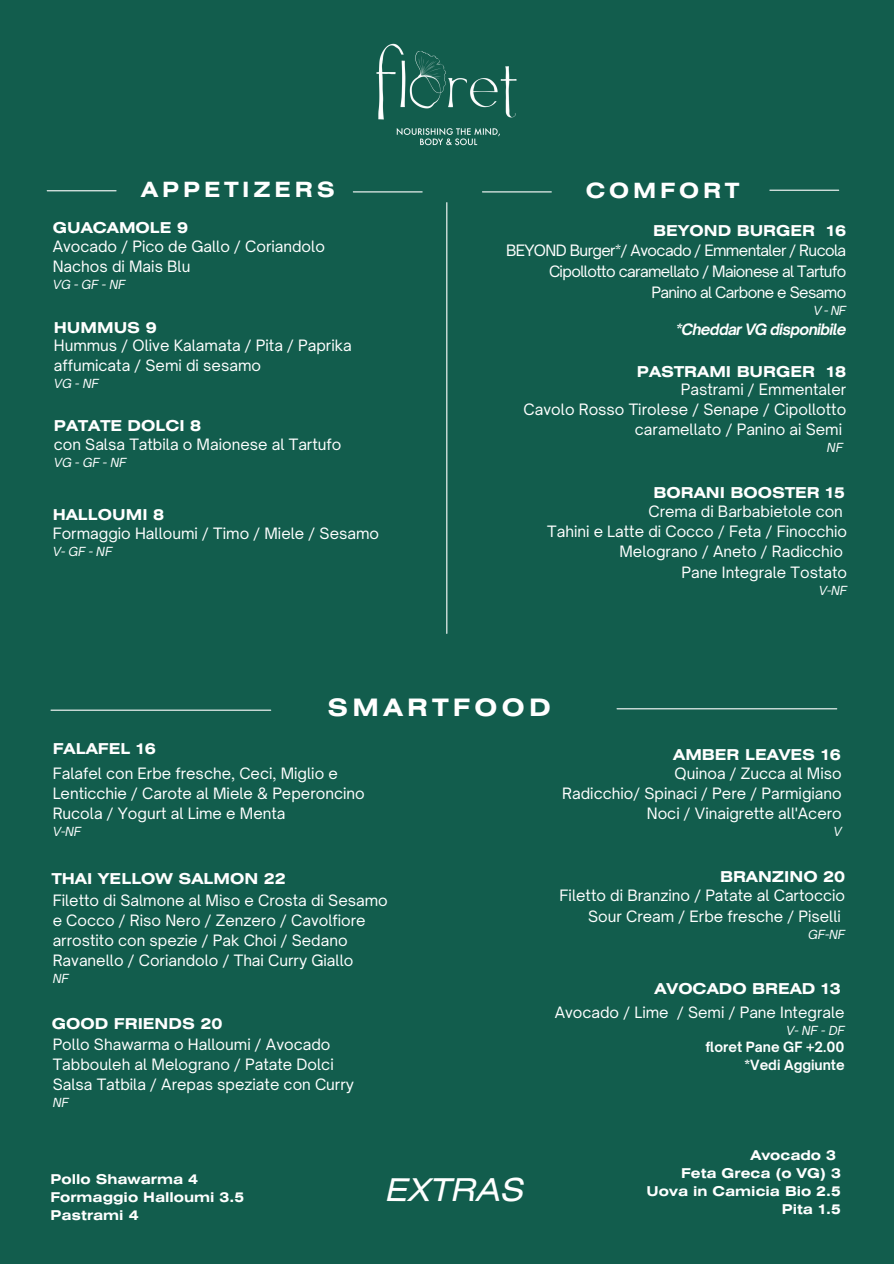
<style>
.page{position:relative;width:894px;height:1264px;background:#fff}
.page>*{position:absolute;margin:0;border:0;box-sizing:border-box;transform-origin:0 0}
.t1{font:italic 31.35px "Helios Ext";color:#fff}
.t2{font:700 24px "Helios Ext";letter-spacing:.185em;color:#fff}
.t3{font:700 21px "Helios Ext";letter-spacing:.185em;color:#fff}
.t4{font:15px/20px "Open Sauce One";color:#fff}
.t5{font:700 15px "Helios Ext";color:#fff}
.t6{font:15px/21px "Open Sauce One";letter-spacing:-.04em;color:#fff;text-align:right}
.t7{font:italic 700 15px "Open Sauce One";letter-spacing:-.04em;color:#fff}
.t8{font:700 13.5px "Helios Ext";color:#fff}
.t9{font:700 13.5px/18px "Open Sauce One";color:#fff;text-align:right}
.t10{font:italic 12px "Open Sauce One";color:#fff}
</style>
<div class="page">
<div style="left:0;top:0;width:893px;height:1263px;background:#125d4d"></div>
<hr style="left:47px;top:190px;width:69px;height:1px;background:#fff">
<hr style="left:482px;top:191px;width:69px;height:1px;background:#fff">
<hr style="left:51px;top:709px;width:220px;height:1px;background:#fff">
<hr style="left:353px;top:191px;width:69px;height:1px;background:#fff">
<hr style="left:446px;top:203px;width:1px;height:430px;background:#fff">
<hr style="left:617px;top:708px;width:219px;height:1px;background:#fff">
<img style="left:376px;top:43px;width:141px;height:103px">
<hr style="left:769px;top:190px;width:69px;height:1px;background:#fff">
<p class="t3" style="left:141px;top:181px;width:195px">APPETIZERS</p>
<h4 class="t5" style="left:53px;top:222px;width:137px">GUACAMOLE 9</h4>
<h5 class="t4" style="left:53px;top:236px;width:274px">Avocado / Pico de Gallo / Coriandolo<br>Nachos di Mais Blu</h5>
<h5 class="t10" style="left:53px;top:277px;width:74px">VG-GF-NF</h5>
<h5 class="t5" style="left:54px;top:322px;width:104px">HUMMUS 9</h5>
<h4 class="t4" style="left:54px;top:335px;width:299px">Hummus / Olive Kalamata / Pita / Paprika affumicata / Semi di sesamo</h4>
<h4 class="t10" style="left:54px;top:376px;width:46px">VG - NF</h4>
<h4 class="t5" style="left:54px;top:420px;width:149px">PATATE DOLCI 8</h4>
<h5 class="t4" style="left:54px;top:434px;width:289px">con Salsa Tatbila o Maionese al Tartufo</h5>
<h5 class="t10" style="left:54px;top:455px;width:74px">VG-GF-NF</h5>
<h4 class="t5" style="left:53px;top:509px;width:113px">HALLOUMI 8</h4>
<h5 class="t4" style="left:53px;top:523px;width:328px">Formaggio Halloumi / Timo / Miele / Sesamo</h5>
<h5 class="t10" style="left:53px;top:544px;width:61px">V- GF - NF</h5>
<h4 class="t3" style="left:585px;top:183px;width:155px">COMFORT</h4>
<h3 class="t5" style="left:653px;top:225px;width:195px">BEYOND BURGER 16</h3>
<h4 class="t6" style="left:506px;top:240px;width:341px">BEYOND Burger*/ Avocado / Emmentaler / Rucola<br>Cipollotto caramellato / Maionese al Tartufo<br>Panino al Carbone e Sesamo</h4>
<h4 class="t10" style="left:813px;top:303px;width:34px">V-NF</h4>
<h4 class="t7" style="left:675px;top:320px;width:172px">*Cheddar VG disponibile</h4>
<h5 class="t5" style="left:636px;top:366px;width:211px">PASTRAMI BURGER 18</h5>
<h4 class="t4" style="left:523px;top:379px;width:324px;text-align:right">Pastrami / Emmentaler<br>Cavolo Rosso Tirolese / Senape / Cipollotto caramellato / Panino ai Semi</h4>
<h4 class="t10" style="left:826px;top:440px;width:17px">NF</h4>
<p class="t5" style="left:653px;top:486px;width:193px">BORANI BOOSTER 15</p>
<h1 class="t4" style="left:547px;top:502px;width:301px;text-align:right">Crema di Barbabietole con<br>Tahini e Latte di Cocco / Feta / Finocchio<br>Melograno / Aneto / Radicchio<br>Pane Integrale Tostato</h1>
<h1 class="t10" style="left:818px;top:582px;width:30px">V-NF</h1>
<h5 class="t2" style="left:327px;top:698px;width:225px">SMARTFOOD</h5>
<p class="t5" style="left:53px;top:743px;width:105px">FALAFEL 16</p>
<p class="t4" style="left:53px;top:763px;width:313px">Falafel con Erbe fresche, Ceci, Miglio e<br>Lenticchie / Carote al Miele &amp; Peperoncino<br>Rucola / Yogurt al Lime e Menta</p>
<p class="t10" style="left:53px;top:824px;width:30px">V-NF</p>
<p class="t5" style="left:673px;top:748px;width:169px">AMBER LEAVES 16</p>
<p class="t4" style="left:562px;top:763px;width:281px;text-align:right">Quinoa / Zucca al Miso<br>Radicchio/ Spinaci / Pere / Parmigiano<br>Noci / Vinaigrette all'Acero</p>
<p class="t10" style="left:833px;top:824px;width:10px">V</p>
<p class="t5" style="left:52px;top:872px;width:235px">THAI YELLOW SALMON 22</p>
<p class="t4" style="left:53px;top:890px;width:336px">Filetto di Salmone al Miso e Crosta di Sesamo e Cocco / Riso Nero / Zenzero / Cavolfiore arrostito con spezie / Pak Choi / Sedano Ravanello / Coriandolo / Thai Curry Giallo</p>
<p class="t10" style="left:53px;top:971px;width:17px">NF</p>
<p class="t5" style="left:52px;top:1017px;width:172px">GOOD FRIENDS 20</p>
<p class="t4" style="left:53px;top:1034px;width:303px">Pollo Shawarma o Halloumi / Avocado<br>Tabbouleh al Melograno / Patate Dolci<br>Salsa Tatbila / Arepas speziate con Curry</p>
<p class="t10" style="left:53px;top:1094px;width:17px">NF</p>
<h4 class="t8" style="left:50px;top:1174px;width:149px">Pollo Shawarma 4</h4>
<h5 class="t8" style="left:50px;top:1192px;width:195px">Formaggio Halloumi 3.5</h5>
<h4 class="t8" style="left:50px;top:1210px;width:90px">Pastrami 4</h4>
<h5 class="t1" style="left:386px;top:1177px;width:140px">EXTRAS</h5>
<p class="t5" style="left:719px;top:870px;width:127px">BRANZINO 20</p>
<p class="t4" style="left:559px;top:885px;width:287px;line-height:21px;text-align:right">Filetto di Branzino / Patate al Cartoccio<br>Sour Cream / Erbe fresche / Piselli</p>
<p class="t10" style="left:808px;top:927px;width:38px">GF-NF</p>
<p class="t5" style="left:654px;top:983px;width:188px">AVOCADO BREAD 13</p>
<p class="t4" style="left:554px;top:1001px;width:291px">Avocado / Lime / Semi / Pane Integrale</p>
<p class="t10" style="left:785px;top:1022px;width:60px">V- NF - DF</p>
<p class="t9" style="left:705px;top:1037px;width:141px">floret Pane GF +2.00 *Vedi Aggiunte</p>
<h4 class="t8" style="left:750px;top:1150px;width:87px">Avocado 3</h4>
<h5 class="t8" style="left:681px;top:1168px;width:161px">Feta Greca (o VG) 3</h5>
<h4 class="t8" style="left:646px;top:1186px;width:196px">Uova in Camicia Bio 2.5</h4>
<h5 class="t8" style="left:781px;top:1204px;width:61px">Pita 1.5</h5>
</div>
